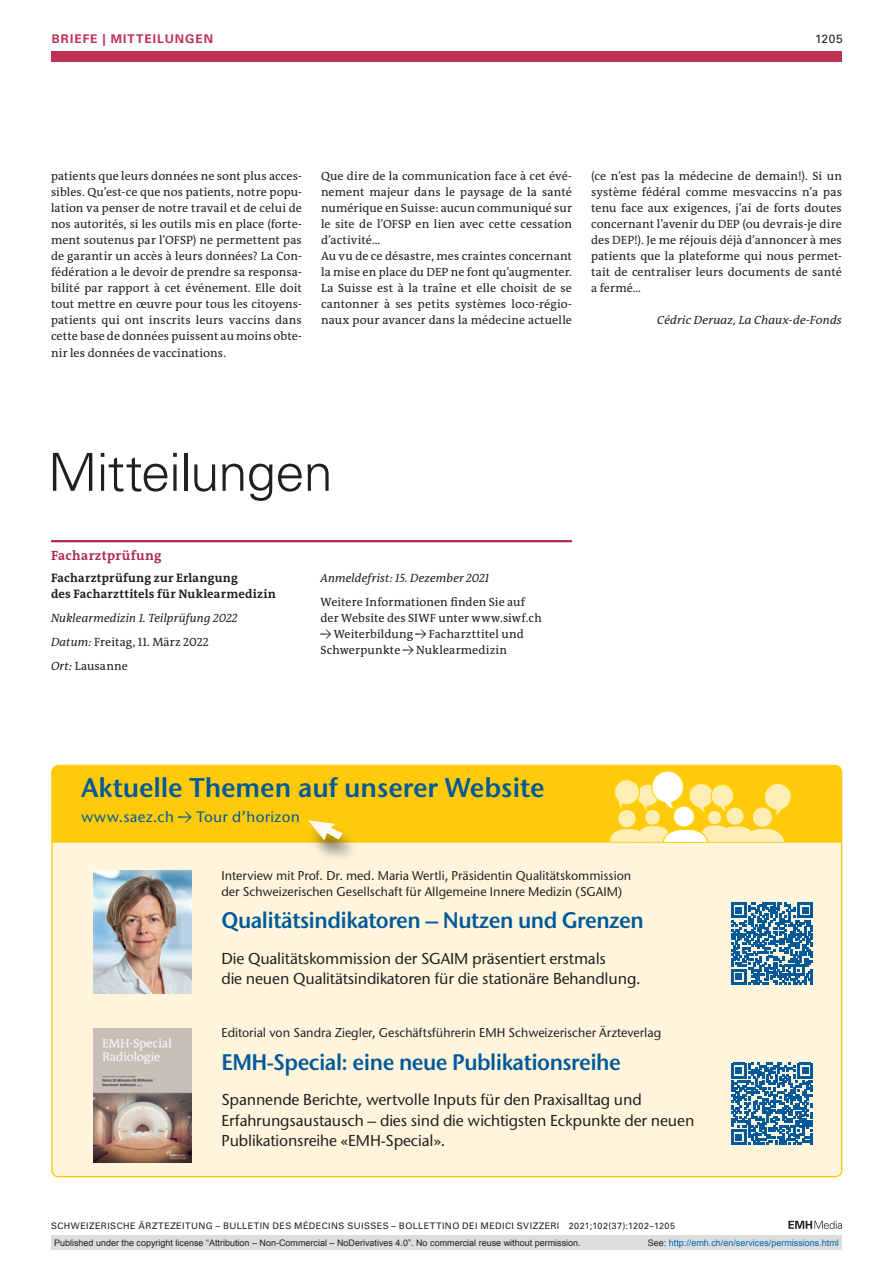
<style>
.page{position:relative;width:893px;height:1263px;background:#fff}
.page>*{position:absolute;margin:0;border:0;box-sizing:border-box;transform-origin:0 0}
.article-title{font:300 52.5px "Univers LT Std";letter-spacing:-.02em;color:#231f20}
.t1{font:600 27px "Stone Sans ITC Std";letter-spacing:-.005em;color:#015999}
.t2{font:600 22.5px "Stone Sans ITC Std";letter-spacing:-.025em;color:#015999;scale:.95 1}
.t3{font:500 15.75px/20.2px "Stone Sans ITC Std";letter-spacing:-.01em;color:#231f20}
.t4{font:500 15px "Stone Sans ITC Std";letter-spacing:.015em;color:#015999}
.section-h1{font:700 13.5px "The Antiqua B W7";letter-spacing:.03em;color:#ae2b4e}
.t5{font:500 12.75px/16.5px "Stone Sans ITC Std";color:#231f20}
.section-h2{font:700 12.3px/16px "The Antiqua B W7";letter-spacing:.02em;color:#231f20}
.section-pn{font:12px/16px "The Antiqua B W5 Plain";letter-spacing:.01em;color:#231f20;text-align:justify}
.section-pf{font:12px/16px "The Antiqua B W5 Plain";letter-spacing:.01em;color:#231f20}
.section-pf-2{font:italic 12px "The Antiqua B W5 Plain";letter-spacing:.01em;color:#231f20}
.author-notes{font:italic 12px "The Antiqua B W5 Plain";letter-spacing:.01em;color:#231f20}
.ressort{font:700 12px "Univers LT Std";letter-spacing:.085em;color:#bf3256}
.ressort-2{font:12px "Univers LT Std";color:#231f20}
.t6{font:9px "Arial";color:#231f20}
.t7{font:9px "Univers LT Std";letter-spacing:.05em;color:#231f20}
.t8{font:9px "Arial";color:#0066b3}
.s1{font-style:italic}
.s2{font-family:"The Antiqua B W5 Plain";font-weight:400}
.s3{color:#231f20}
</style>
<div class="page">
<svg style="left:788px;top:1221px;width:54px;height:8px"></svg>
<hr style="left:51px;top:540px;width:521px;height:2px;background:#ae2b4e">
<div style="left:52px;top:766px;width:790px;height:411px;background:#fef5dc;border-radius:6px"></div>
<div style="left:52px;top:765px;width:790px;height:78px;background:#feca0a"></div>
<svg style="left:761px;top:780px;width:33px;height:38px"></svg>
<svg style="left:612px;top:768px;width:124px;height:46px;background:#fedc5b"></svg>
<div style="left:708px;top:811px;width:13px;height:13px;background:#ffeeb4;border-radius:50%"></div>
<div style="left:726px;top:808px;width:18px;height:17px;background:#ffeeb4;border-radius:50%"></div>
<div style="left:645px;top:810px;width:15px;height:14px;background:#ffeeb4;border-radius:50%"></div>
<div style="left:618px;top:810px;width:18px;height:17px;background:#ffeeb4;border-radius:50%"></div>
<div style="left:673px;top:806px;width:21px;height:21px;background:#fff;border-radius:50%"></div>
<div style="left:673px;top:805px;width:22px;height:23px;border:1px solid #fed304;border-radius:50%"></div>
<svg style="left:610px;top:825px;width:174px;height:18px;background:#fee68e"></svg>
<div style="left:753px;top:808px;width:19px;height:19px;background:#ffeeb4;border-radius:50%"></div>
<div style="left:305px;top:822px;width:55px;height:41px;background:#231f20;opacity:.6"></div>
<svg style="left:308px;top:819px;width:35px;height:22px"></svg>
<img style="left:94px;top:1028px;width:97px;height:135px">
<img style="left:94px;top:870px;width:98px;height:124px">
<svg style="left:731px;top:902px;width:82px;height:83px"></svg>
<svg style="left:731px;top:1063px;width:82px;height:82px"></svg>
<div style="left:51px;top:51px;width:791px;height:11px;background:#bf3256"></div>
<div style="left:51px;top:1235px;width:791px;height:15px;background:#dcdddf"></div>
<p class="ressort" style="left:52px;top:31px;width:163px">BRIEFE | MITTEILUNGEN</p>
<p class="ressort-2" style="left:815px;top:31px;width:29px">1205</p>
<p class="section-pn" style="left:51px;top:168px;width:252px">patients que leurs données ne sont plus acces&shy;sibles. Qu’est-ce que nos patients, notre popu&shy;lation va penser de notre travail et de celui de nos autorités, si les outils mis en place (forte&shy;ment soutenus par l’OFSP) ne permettent pas de garantir un accès à leurs données? La Con&shy;fédération a le devoir de prendre sa responsa&shy;bilité par rapport à cet événement. Elle doit tout mettre en œuvre pour tous les citoyens&shy;patients qui ont inscrits leurs vaccins dans cette base de données puissent au moins obte&shy;nir les données de vaccinations.</p>
<p class="section-pn" style="left:321px;top:168px;width:252px">Que dire de la communication face à cet évé&shy;nement majeur dans le paysage de la santé numérique en Suisse: aucun communiqué sur le site de l’OFSP en lien avec cette cessation d’activité…</p>
<p class="section-pn" style="left:321px;top:248px;width:252px">Au vu de ce désastre, mes craintes concernant la mise en place du DEP ne font qu’augmenter.<br>La Suisse est à la traîne et elle choisit de se cantonner à ses petits systèmes loco-régio&shy;naux pour avancer dans la médecine actuelle</p>
<p class="section-pn" style="left:591px;top:168px;width:252px">(ce n’est pas la médecine de demain!). Si un système fédéral comme mesvaccins n’a pas tenu face aux exigences, j’ai de forts doutes concernant l’avenir du DEP (ou devrais-je dire des DEP!). Je me réjouis déjà d’annoncer à mes patients que la plateforme qui nous permet&shy;tait de centraliser leurs documents de santé a fermé…</p>
<p class="author-notes" style="left:657px;top:313px;width:186px">Cédric Deruaz, La Chaux-de-Fonds</p>
<p class="article-title" style="left:48px;top:440px;width:286px">Mitteilungen</p>
<p class="section-h1" style="left:51px;top:547px;width:112px">Facharztprüfung</p>
<p class="section-h2" style="left:51px;top:570px;width:226px">Facharztprüfung zur Erlangung<br>des Facharzttitels für Nuklearmedizin</p>
<p class="section-pf-2" style="left:51px;top:610px;width:188px">Nuklearmedizin 1. Teilprüfung 2022</p>
<p class="section-pf" style="left:51px;top:634px;width:159px"><span class="s1">Datum:</span> Freitag, 11. März 2022</p>
<p class="section-pf" style="left:51px;top:658px;width:78px"><span class="s1">Ort:</span> Lausanne</p>
<p class="section-pf-2" style="left:320px;top:570px;width:170px">Anmeldefrist: 15. Dezember 2021</p>
<p class="section-pf" style="left:320px;top:594px;width:223px">Weitere Informationen finden Sie auf der Website des SIWF unter www.siwf.ch</p>
<p class="section-pf" style="left:320px;top:626px;width:205px">→ Weiterbildung → Facharzttitel und<br>Schwerpunkte → Nuklearmedizin</p>
<p class="t1" style="left:81px;top:771px;width:465px">Aktuelle Themen auf unserer Website</p>
<p class="t4" style="left:81px;top:807px;width:220px">www.saez.ch <span class="s2">→</span> Tour d’horizon</p>
<p class="t5" style="left:221px;top:867px;width:411px">Interview mit Prof. Dr. med. Maria Wertli, Präsidentin Qualitätskommission der Schweizerischen Gesellschaft für Allgemeine Innere Medizin (SGAIM)</p>
<p class="t2" style="left:221px;top:906px;width:446px">Qualitätsindikatoren – Nutzen und Grenzen</p>
<p class="t3" style="left:221px;top:948px;width:421px">Die Qualitätskommission der SGAIM präsentiert erstmals<br>die neuen Qualitätsindikatoren für die stationäre Behandlung.</p>
<p class="t5" style="left:221px;top:1024px;width:441px">Editorial von Sandra Ziegler, Geschäftsführerin EMH Schweizerischer Ärzteverlag</p>
<p class="t2" style="left:221px;top:1047px;width:422px">EMH-Special: eine neue Publikationsreihe</p>
<p class="t3" style="left:221px;top:1089px;width:474px">Spannende Berichte, wertvolle Inputs für den Praxisalltag und<br>Erfahrungsaustausch – dies sind die wichtigsten Eckpunkte der neuen<br>Publikationsreihe «EMH-Special».</p>
<p class="t7" style="left:51px;top:1220px;width:626px">SCHWEIZERISCHE ÄRZTEZEITUNG – BULLETIN DES MÉDECINS SUISSES – BOLLETTINO DEI MEDICI SVIZZERI 2021;102(37):1202–1205</p>
<p class="t6" style="left:54px;top:1237px;width:528px">Published under the copyright license “Attribution – Non-Commercial – NoDerivatives 4.0”. No commercial reuse without permission.</p>
<p class="t8" style="left:648px;top:1237px;width:193px"><span class="s3">See:</span> http://emh.ch/en/services/permissions.html</p>
</div>
